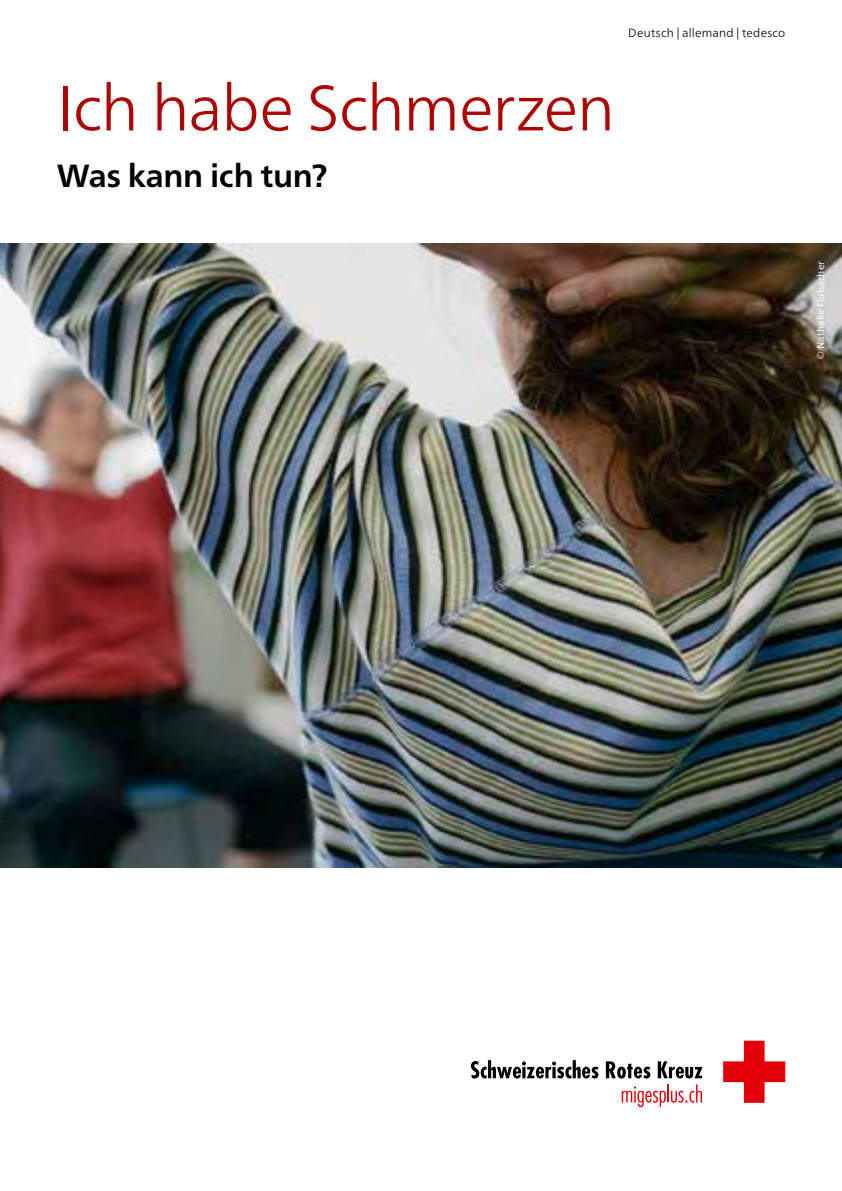
<style>
.page{position:relative;width:842px;height:1191px;background:#fff}
.page>*{position:absolute;margin:0;border:0;box-sizing:border-box;transform-origin:0 0}
.t1{font:300 64px "Frutiger Neue LTW1 G";letter-spacing:-.015em;color:#ad0500}
.t2{font:700 32px "Frutiger Neue LTW1 G";letter-spacing:-.01em;color:#000}
.t3{font:300 12px "Frutiger Neue LTW1 G";letter-spacing:.02em;color:#000}
.t4{font:10px "Frutiger Neue LTW1 G";letter-spacing:.02em;color:#fff}
</style>
<div class="page">
<img style="left:0;top:244px;width:842px;height:623px">
<svg style="left:723px;top:1040px;width:62px;height:62px"></svg>
<svg style="left:471px;top:1060px;width:127px;height:18px"></svg>
<svg style="left:606px;top:1061px;width:44px;height:17px"></svg>
<svg style="left:658px;top:1061px;width:44px;height:17px"></svg>
<svg style="left:622px;top:1084px;width:80px;height:23px"></svg>
<h1 class="t1" style="left:57px;top:69px;width:560px">Ich habe Schmerzen</h1>
<h2 class="t2" style="left:57px;top:157px;width:272px">Was kann ich tun?</h2>
<p class="t3" style="left:628px;top:26px;width:159px">Deutsch | allemand | tedesco</p>
<p class="t4" style="left:815px;top:360px;width:101px;rotate:-90deg">© Nathalie Flubacher</p>
</div>
